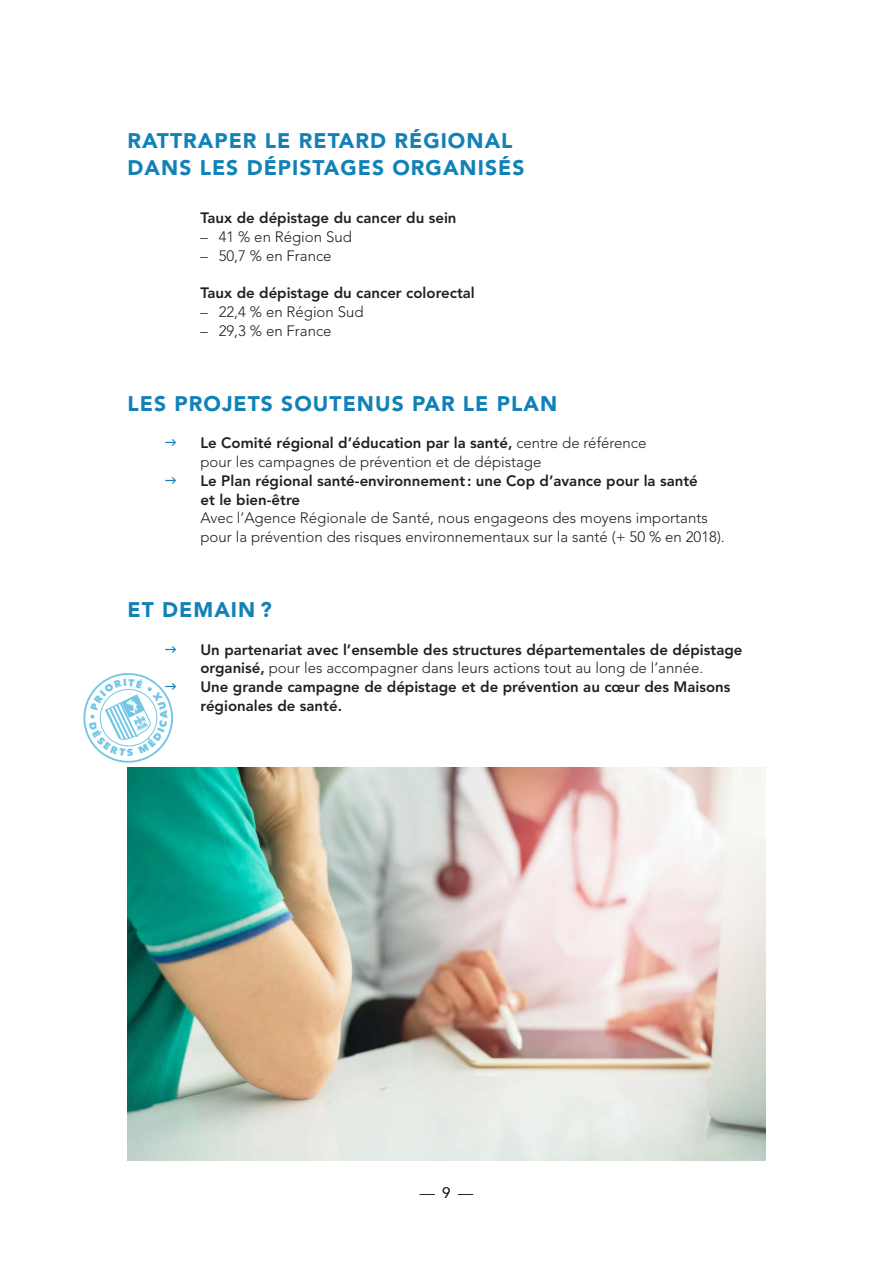
<style>
.page{position:relative;width:893px;height:1263px;background:#fff}
.page>*{position:absolute;margin:0;border:0;box-sizing:border-box;transform-origin:0 0}
.Avenir_14_light{font:900 21px/26.2px "Avenir LT Std";letter-spacing:.05em;color:#1181b7}
.Avenir_10_fer_à_ga{font:800 15px/18.8px "Avenir LT Std";color:#231f20}
.Avenir_10_fer_à_ga-2{font:300 15px/18.8px "Avenir LT Std";color:#231f20}
.Avenir_10_light_ce{font:300 15px "Avenir LT Std";color:#231f20}
.s1{font-weight:800}
.s2{font-weight:300}
</style>
<div class="page">
<img style="left:128px;top:767px;width:637px;height:394px">
<svg style="left:83px;top:673px;width:90px;height:90px"></svg>
<p class="Avenir_14_light" style="left:128px;top:128px;width:398px">RATTRAPER LE RETARD RÉGIONAL<br>DANS LES DÉPISTAGES ORGANISÉS</p>
<p class="Avenir_10_fer_à_ga" style="left:200px;top:209px;width:258px">Taux de dépistage du cancer du sein</p>
<p class="Avenir_10_fer_à_ga-2" style="left:200px;top:228px;width:153px">– 41 % en Région Sud</p>
<p class="Avenir_10_fer_à_ga-2" style="left:200px;top:246px;width:133px">– 50,7 % en France</p>
<p class="Avenir_10_fer_à_ga" style="left:200px;top:284px;width:276px">Taux de dépistage du cancer colorectal</p>
<p class="Avenir_10_fer_à_ga-2" style="left:200px;top:303px;width:165px">– 22,4 % en Région Sud</p>
<p class="Avenir_10_fer_à_ga-2" style="left:200px;top:321px;width:133px">– 29,3 % en France</p>
<p class="Avenir_14_light" style="left:128px;top:390px;width:431px">LES PROJETS SOUTENUS PAR LE PLAN</p>
<p class="Avenir_10_fer_à_ga-2" style="left:200px;top:434px;width:447px"><span class="s1">Le Comité régional d’éducation par la santé,</span> centre de référence pour les campagnes de prévention et de dépistage</p>
<p class="Avenir_10_fer_à_ga" style="left:200px;top:471px;width:499px">Le Plan régional santé-environnement: une Cop d’avance pour la santé et le bien-être</p>
<p class="Avenir_10_fer_à_ga-2" style="left:200px;top:509px;width:526px">Avec l’Agence Régionale de Santé, nous engageons des moyens importants pour la prévention des risques environnementaux sur la santé (+ 50 % en 2018).</p>
<p class="Avenir_14_light" style="left:128px;top:597px;width:146px">ET DEMAIN ?</p>
<p class="Avenir_10_fer_à_ga" style="left:200px;top:640px;width:543px">Un partenariat avec l’ensemble des structures départementales de dépistage organisé, <span class="s2">pour les accompagner dans leurs actions tout au long de l’année.</span></p>
<p class="Avenir_10_fer_à_ga" style="left:200px;top:678px;width:531px">Une grande campagne de dépistage et de prévention au cœur des Maisons régionales de santé.</p>
<p class="Avenir_10_light_ce" style="left:420px;top:1184px;width:55px">— 9 —</p>
</div>
